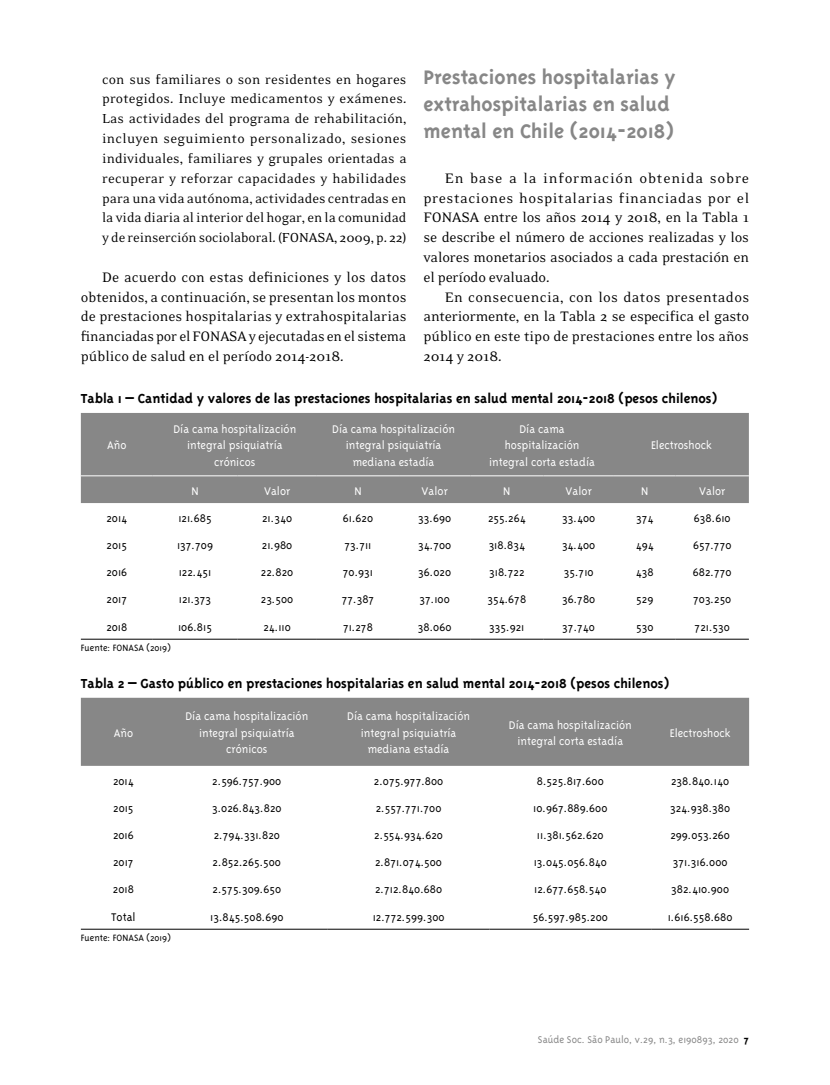
<style>
.page{position:relative;width:830px;height:1085px;background:#fff}
.page>*{position:absolute;margin:0;border:0;box-sizing:border-box;transform-origin:0 0}
.t1{font:700 22.5px/27px "Triplex";color:#878787}
.t2{font:15.75px/19.8px "Eidetic Neo";color:#000;text-align:justify}
.t3{font:15px/19.8px "Eidetic Neo";letter-spacing:-.005em;color:#000;text-align:justify}
.t4{font:700 15px "Triplex";color:#000}
.t5{font:300 12.75px "Triplex";color:#000}
.t6{font:300 12.75px/16.5px "Triplex";color:#fff;text-align:center}
.t7{font:300 11.25px "Triplex";color:#878787}
.t8{font:300 10.5px "Triplex";color:#000}
.s1{font-weight:700;color:#000}
</style>
<div class="page">
<div style="left:81px;top:413px;width:667px;height:90px;background:#878787"></div>
<hr style="left:81px;top:638px;width:72px;height:1px;background:#000">
<hr style="left:153px;top:638px;width:84px;height:1px;background:#000">
<hr style="left:237px;top:638px;width:80px;height:1px;background:#000">
<hr style="left:317px;top:638px;width:82px;height:1px;background:#000">
<hr style="left:399px;top:638px;width:71px;height:1px;background:#000">
<hr style="left:470px;top:638px;width:73px;height:1px;background:#000">
<hr style="left:543px;top:638px;width:70px;height:1px;background:#000">
<hr style="left:613px;top:638px;width:62px;height:1px;background:#000">
<hr style="left:675px;top:638px;width:73px;height:1px;background:#000">
<hr style="left:81px;top:475px;width:72px;height:1px;background:#fff">
<hr style="left:153px;top:475px;width:84px;height:1px;background:#fff">
<hr style="left:237px;top:475px;width:80px;height:1px;background:#fff">
<hr style="left:317px;top:475px;width:82px;height:1px;background:#fff">
<hr style="left:399px;top:475px;width:71px;height:1px;background:#fff">
<hr style="left:470px;top:475px;width:73px;height:1px;background:#fff">
<hr style="left:543px;top:475px;width:70px;height:1px;background:#fff">
<hr style="left:613px;top:475px;width:62px;height:1px;background:#fff">
<hr style="left:675px;top:475px;width:73px;height:1px;background:#fff">
<div style="left:81px;top:697px;width:667px;height:68px;background:#878787"></div>
<hr style="left:81px;top:928px;width:85px;height:1px;background:#000">
<hr style="left:166px;top:928px;width:161px;height:1px;background:#000">
<hr style="left:327px;top:928px;width:162px;height:1px;background:#000">
<hr style="left:489px;top:928px;width:162px;height:1px;background:#000">
<hr style="left:651px;top:928px;width:97px;height:1px;background:#000">
<h1 class="t1" style="left:423px;top:63px;width:253px">Prestaciones hospitalarias y extrahospitalarias en salud mental en Chile (2014-2018)</h1>
<p class="t2" style="left:423px;top:168px;width:327px;text-indent:21px">En base a la información obtenida sobre prestaciones hospitalarias financiadas por el FONASA entre los años 2014 y 2018, en la Tabla 1 se describe el número de acciones realizadas y los valores monetarios asociados a cada prestación en el período evaluado.</p>
<p class="t2" style="left:423px;top:287px;width:327px;text-indent:21px">En consecuencia, con los datos presentados anteriormente, en la Tabla 2 se especifica el gasto público en este tipo de prestaciones entre los años 2014 y 2018.</p>
<p class="t4" style="left:81px;top:389px;width:637px">Tabla 1 – Cantidad y valores de las prestaciones hospitalarias en salud mental 2014-2018 (pesos chilenos)</p>
<p class="t6" style="left:107px;top:437px;width:21px">Año</p>
<p class="t3" style="left:102px;top:70px;width:306px">con sus familiares o son residentes en hogares protegidos. Incluye medicamentos y exámenes.<br>Las actividades del programa de rehabilitación, incluyen seguimiento personalizado, sesiones individuales, familiares y grupales orientadas a recuperar y reforzar capacidades y habilidades para una vida autónoma, actividades centradas en la vida diaria al interior del hogar, en la comunidad y de reinserción sociolaboral. (FONASA, 2009, p. 22)</p>
<p class="t2" style="left:81px;top:267px;width:327px;text-indent:21px">De acuerdo con estas definiciones y los datos obtenidos, a continuación, se presentan los montos de prestaciones hospitalarias y extrahospitalarias financiadas por el FONASA y ejecutadas en el sistema público de salud en el período 2014-2018.</p>
<p class="t6" style="left:173px;top:420px;width:124px">Día cama hospitalización integral psiquiatría crónicos</p>
<p class="t6" style="left:332px;top:420px;width:124px">Día cama hospitalización integral psiquiatría mediana estadía</p>
<p class="t6" style="left:489px;top:420px;width:107px">Día cama hospitalización integral corta estadía</p>
<p class="t6" style="left:650px;top:437px;width:62px">Electroshock</p>
<p class="t6" style="left:191px;top:482px;width:9px">Nº</p>
<p class="t6" style="left:264px;top:482px;width:28px">Valor</p>
<p class="t6" style="left:354px;top:482px;width:9px">Nº</p>
<p class="t6" style="left:421px;top:482px;width:28px">Valor</p>
<p class="t6" style="left:503px;top:482px;width:9px">Nº</p>
<p class="t6" style="left:565px;top:482px;width:28px">Valor</p>
<p class="t6" style="left:641px;top:482px;width:9px">Nº</p>
<p class="t6" style="left:698px;top:482px;width:28px">Valor</p>
<p class="t5" style="left:106px;top:510px;width:22px">2014</p>
<p class="t5" style="left:178px;top:510px;width:35px">121.685</p>
<p class="t5" style="left:262px;top:510px;width:31px">21.340</p>
<p class="t5" style="left:342px;top:510px;width:32px">61.620</p>
<p class="t5" style="left:418px;top:510px;width:34px">33.690</p>
<p class="t5" style="left:487px;top:510px;width:39px">255.264</p>
<p class="t5" style="left:562px;top:510px;width:34px">33.400</p>
<p class="t5" style="left:635px;top:510px;width:19px">374</p>
<p class="t5" style="left:693px;top:510px;width:38px">638.610</p>
<p class="t5" style="left:107px;top:538px;width:22px">2015</p>
<p class="t5" style="left:177px;top:538px;width:37px">137.709</p>
<p class="t5" style="left:262px;top:538px;width:32px">21.980</p>
<p class="t5" style="left:344px;top:538px;width:29px">73.711</p>
<p class="t5" style="left:418px;top:538px;width:35px">34.700</p>
<p class="t5" style="left:488px;top:538px;width:38px">318.834</p>
<p class="t5" style="left:561px;top:538px;width:35px">34.400</p>
<p class="t5" style="left:635px;top:538px;width:19px">494</p>
<p class="t5" style="left:692px;top:538px;width:40px">657.770</p>
<p class="t5" style="left:106px;top:565px;width:22px">2016</p>
<p class="t5" style="left:179px;top:565px;width:34px">122.451</p>
<p class="t5" style="left:261px;top:565px;width:34px">22.820</p>
<p class="t5" style="left:343px;top:565px;width:32px">70.931</p>
<p class="t5" style="left:418px;top:565px;width:34px">36.020</p>
<p class="t5" style="left:489px;top:565px;width:37px">318.722</p>
<p class="t5" style="left:563px;top:565px;width:31px">35.710</p>
<p class="t5" style="left:635px;top:565px;width:19px">438</p>
<p class="t5" style="left:692px;top:565px;width:40px">682.770</p>
<p class="t5" style="left:106px;top:592px;width:22px">2017</p>
<p class="t5" style="left:179px;top:592px;width:34px">121.373</p>
<p class="t5" style="left:261px;top:592px;width:34px">23.500</p>
<p class="t5" style="left:341px;top:592px;width:34px">77.387</p>
<p class="t5" style="left:419px;top:592px;width:32px">37.100</p>
<p class="t5" style="left:487px;top:592px;width:40px">354.678</p>
<p class="t5" style="left:562px;top:592px;width:35px">36.780</p>
<p class="t5" style="left:636px;top:592px;width:19px">529</p>
<p class="t5" style="left:692px;top:592px;width:40px">703.250</p>
<p class="t5" style="left:106px;top:619px;width:22px">2018</p>
<p class="t5" style="left:178px;top:619px;width:35px">106.815</p>
<p class="t5" style="left:263px;top:619px;width:29px">24.110</p>
<p class="t5" style="left:343px;top:619px;width:31px">71.278</p>
<p class="t5" style="left:417px;top:619px;width:35px">38.060</p>
<p class="t5" style="left:489px;top:619px;width:37px">335.921</p>
<p class="t5" style="left:562px;top:619px;width:34px">37.740</p>
<p class="t5" style="left:635px;top:619px;width:19px">530</p>
<p class="t5" style="left:694px;top:619px;width:37px">721.530</p>
<p class="t8" style="left:81px;top:642px;width:91px">Fuente: FONASA (2019)</p>
<p class="t4" style="left:81px;top:674px;width:589px">Tabla 2 – Gasto público en prestaciones hospitalarias en salud mental 2014-2018 (pesos chilenos)</p>
<p class="t6" style="left:114px;top:724px;width:21px">Año</p>
<p class="t6" style="left:185px;top:708px;width:124px">Día cama hospitalización integral psiquiatría crónicos</p>
<p class="t6" style="left:347px;top:708px;width:124px">Día cama hospitalización integral psiquiatría mediana estadía</p>
<p class="t6" style="left:508px;top:716px;width:124px">Día cama hospitalización integral corta estadía</p>
<p class="t6" style="left:669px;top:724px;width:62px">Electroshock</p>
<p class="t5" style="left:113px;top:773px;width:22px">2014</p>
<p class="t5" style="left:212px;top:773px;width:71px">2.596.757.900</p>
<p class="t5" style="left:373px;top:773px;width:71px">2.075.977.800</p>
<p class="t5" style="left:536px;top:773px;width:68px">8.525.817.600</p>
<p class="t5" style="left:670px;top:773px;width:59px">238.840.140</p>
<p class="t5" style="left:113px;top:800px;width:22px">2015</p>
<p class="t5" style="left:212px;top:800px;width:71px">3.026.843.820</p>
<p class="t5" style="left:375px;top:800px;width:67px">2.557.771.700</p>
<p class="t5" style="left:533px;top:800px;width:76px">10.967.889.600</p>
<p class="t5" style="left:669px;top:800px;width:61px">324.938.380</p>
<p class="t5" style="left:113px;top:827px;width:22px">2016</p>
<p class="t5" style="left:214px;top:827px;width:68px">2.794.331.820</p>
<p class="t5" style="left:374px;top:827px;width:70px">2.554.934.620</p>
<p class="t5" style="left:536px;top:827px;width:68px">11.381.562.620</p>
<p class="t5" style="left:670px;top:827px;width:61px">299.053.260</p>
<p class="t5" style="left:113px;top:855px;width:22px">2017</p>
<p class="t5" style="left:212px;top:855px;width:70px">2.852.265.500</p>
<p class="t5" style="left:375px;top:855px;width:68px">2.871.074.500</p>
<p class="t5" style="left:533px;top:855px;width:75px">13.045.056.840</p>
<p class="t5" style="left:672px;top:855px;width:56px">371.316.000</p>
<p class="t5" style="left:113px;top:882px;width:22px">2018</p>
<p class="t5" style="left:212px;top:882px;width:70px">2.575.309.650</p>
<p class="t5" style="left:375px;top:882px;width:69px">2.712.840.680</p>
<p class="t5" style="left:534px;top:882px;width:74px">12.677.658.540</p>
<p class="t5" style="left:671px;top:882px;width:59px">382.410.900</p>
<p class="t5" style="left:111px;top:909px;width:26px">Total</p>
<p class="t5" style="left:210px;top:909px;width:75px">13.845.508.690</p>
<p class="t5" style="left:372px;top:909px;width:73px">12.772.599.300</p>
<p class="t5" style="left:532px;top:909px;width:77px">56.597.985.200</p>
<p class="t5" style="left:667px;top:909px;width:66px">1.616.558.680</p>
<p class="t8" style="left:81px;top:932px;width:91px">Fuente: FONASA (2019)</p>
<p class="t7" style="left:537px;top:1033px;width:212px">Saúde Soc. São Paulo, v.29, n.3, e190893, 2020 <span class="s1">7</span></p>
</div>
